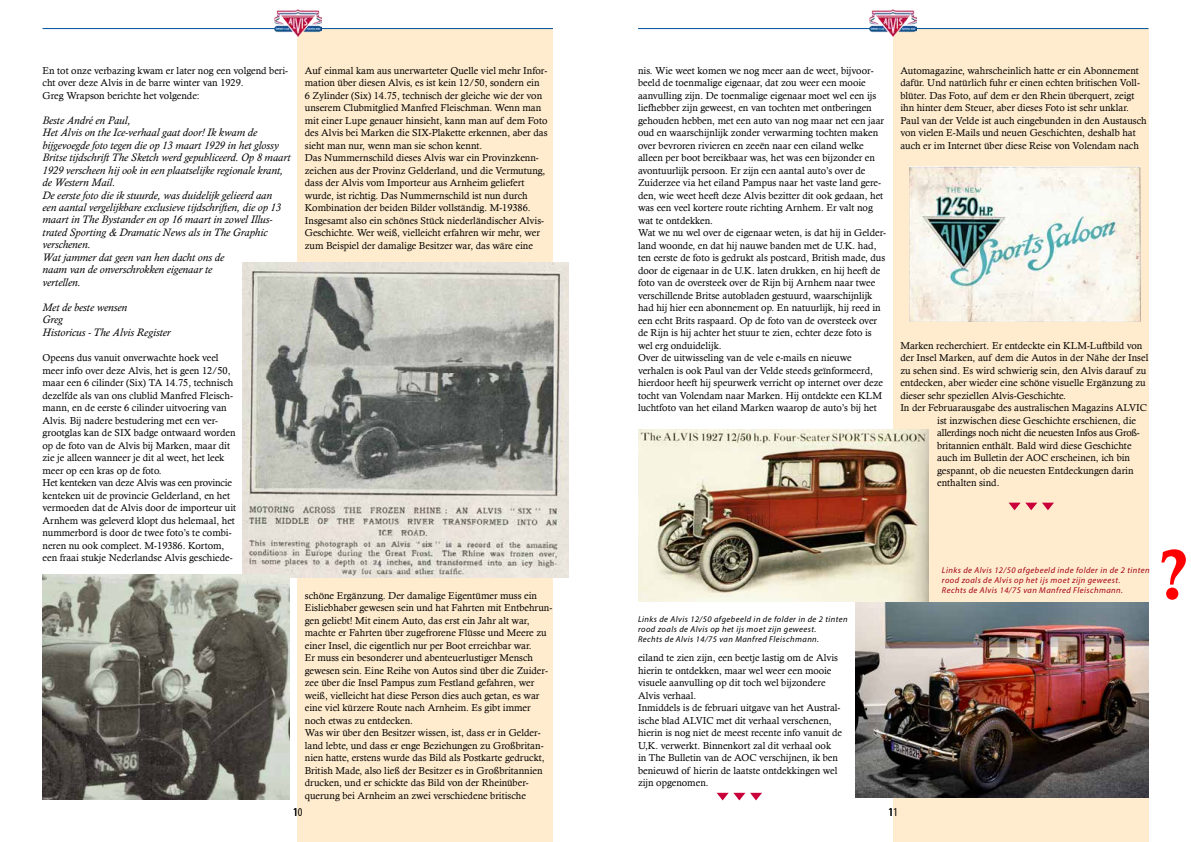
<style>
.page{position:relative;width:1191px;height:842px;background:#fff}
.page>*{position:absolute;margin:0;border:0;box-sizing:border-box;transform-origin:0 0}
.t1{font:70.1px "Calis MT Bol";color:#f00}
.t2{font:condensed 12px "Myriad Pro";color:#000}
.t3{font:italic 11px/12.5px "Calisto";letter-spacing:.005em;color:#000}
.t4{font:10px/12.5px "Calisto";color:#000}
.t5{font:10px "Calisto";letter-spacing:-.02em;color:#000}
.t6{font:italic 8.5px/10px "Myriad Pro";letter-spacing:.05em;color:#000}
.t7{font:italic 8.5px/10px "Myriad Pro";letter-spacing:.05em;color:#a40016}
</style>
<div class="page">
<div style="left:298px;top:29px;width:255px;height:813px;background:#ffecce"></div>
<div style="left:893px;top:29px;width:255px;height:813px;background:#ffecce"></div>
<hr style="left:320px;top:28px;width:233px;height:1px;background:#00529c">
<hr style="left:915px;top:28px;width:233px;height:1px;background:#00529c">
<hr style="left:43px;top:28px;width:232px;height:1px;background:#00529c">
<hr style="left:638px;top:28px;width:233px;height:1px;background:#00529c">
<img style="left:274px;top:10px;width:47px;height:27px">
<img style="left:869px;top:10px;width:47px;height:27px">
<img style="left:242px;top:262px;width:327px;height:315px">
<img style="left:43px;top:574px;width:246px;height:225px">
<img style="left:856px;top:602px;width:292px;height:196px">
<img style="left:638px;top:430px;width:290px;height:171px">
<img style="left:909px;top:166px;width:231px;height:155px">
<svg style="left:717px;top:793px;width:45px;height:7px"></svg>
<svg style="left:1009px;top:503px;width:45px;height:7px"></svg>
<p class="t4" style="left:43px;top:64px;width:247px">En tot onze verbazing kwam er later nog een volgend beri&shy;cht over deze Alvis in de barre winter van 1929.<br>Greg Wrapson berichte het volgende:</p>
<p class="t3" style="left:43px;top:114px;width:249px">Beste André en Paul,<br>Het Alvis on the Ice-verhaal gaat door! Ik kwam de bijgevoegde foto tegen die op 13 maart 1929 in het glossy Britse tijdschrift The Sketch werd gepubliceerd. Op 8 maart 1929 verscheen hij ook in een plaatselijke regionale krant, de Western Mail.<br>De eerste foto die ik stuurde, was duidelijk gelieerd aan<br>een aantal vergelijkbare exclusieve tijdschriften, die op 13 maart in The Bystander en op 16 maart in zowel Illus&shy;trated Sporting &amp; Dramatic News als in The Graphic verschenen.<br>Wat jammer dat geen van hen dacht ons de<br>naam van de onverschrokken eigenaar te<br>vertellen.</p>
<p class="t3" style="left:43px;top:301px;width:130px">Met de beste wensen<br>Greg<br>Historicus - The Alvis Register</p>
<p class="t4" style="left:43px;top:351px;width:195px">Opeens dus vanuit onverwachte hoek veel meer info over deze Alvis, het is geen 12/50, maar een 6 cilinder (Six) TA 14.75, technisch dezelfde als van ons clublid Manfred Fleisch&shy;mann, en de eerste 6 cilinder uitvoering van Alvis. Bij nadere bestudering met een ver&shy;grootglas kan de SIX badge ontwaard worden op de foto van de Alvis bij Marken, maar dit zie je alleen wanneer je dit al weet, het leek meer op een kras op de foto.<br>Het kenteken van deze Alvis was een provincie kenteken uit de provincie Gelderland, en het vermoeden dat de Alvis door de importeur uit Arnhem was geleverd klopt dus helemaal, het nummerbord is door de twee foto’s te combi&shy;neren nu ook compleet. M-19386. Kortom, een fraai stukje Nederlandse Alvis geschiede-</p>
<p class="t4" style="left:305px;top:64px;width:244px">Auf einmal kam aus unerwarteter Quelle viel mehr Infor&shy;mation über diesen Alvis, es ist kein 12/50, sondern ein<br>6 Zylinder (Six) 14.75, technisch der gleiche wie der von unserem Clubmitglied Manfred Fleischman. Wenn man mit einer Lupe genauer hinsieht, kann man auf dem Foto des Alvis bei Marken die SIX-Plakette erkennen, aber das sieht man nur, wenn man sie schon kennt.<br>Das Nummernschild dieses Alvis war ein Provinzkenn&shy;zeichen aus der Provinz Gelderland, und die Vermutung, dass der Alvis vom Importeur aus Arnheim geliefert wurde, ist richtig. Das Nummernschild ist nun durch Kombination der beiden Bilder vollständig. M-19386.<br>Insgesamt also ein schönes Stück niederländischer Alvis-Geschichte. Wer weiß, vielleicht erfahren wir mehr, wer zum Beispiel der damalige Besitzer war, das wäre eine</p>
<p class="t4" style="left:305px;top:589px;width:249px">schöne Ergänzung. Der damalige Eigentümer muss ein Eisliebhaber gewesen sein und hat Fahrten mit Entbehrun&shy;gen geliebt! Mit einem Auto, das erst ein Jahr alt war, machte er Fahrten über zugefrorene Flüsse und Meere zu einer Insel, die eigentlich nur per Boot erreichbar war.<br>Er muss ein besonderer und abenteuerlustiger Mensch gewesen sein. Eine Reihe von Autos sind über die Zuider&shy;zee über die Insel Pampus zum Festland gefahren, wer weiß, vielleicht hat diese Person dies auch getan, es war eine viel kürzere Route nach Arnheim. Es gibt immer noch etwas zu entdecken.<br>Was wir über den Besitzer wissen, ist, dass er in Gelder&shy;land lebte, und dass er enge Beziehungen zu Großbritan&shy;nien hatte, erstens wurde das Bild als Postkarte gedruckt, British Made, also ließ der Besitzer es in Großbritannien drucken, und er schickte das Bild von der Rheinüber&shy;querung bei Arnheim an zwei verschiedene britische</p>
<p class="t4" style="left:638px;top:64px;width:250px">nis. Wie weet komen we nog meer aan de weet, bijvoor&shy;beeld de toenmalige eigenaar, dat zou weer een mooie aanvulling zijn. De toenmalige eigenaar moet wel een ijs liefhebber zijn geweest, en van tochten met ontberingen gehouden hebben, met een auto van nog maar net een jaar oud en waarschijnlijk zonder verwarming tochten maken over bevroren rivieren en zeeën naar een eiland welke alleen per boot bereikbaar was, het was een bijzonder en avontuurlijk persoon. Er zijn een aantal auto’s over de Zuiderzee via het eiland Pampus naar het vaste land gere&shy;den, wie weet heeft deze Alvis bezitter dit ook gedaan, het was een veel kortere route richting Arnhem. Er valt nog wat te ontdekken.<br>Wat we nu wel over de eigenaar weten, is dat hij in Gelder&shy;land woonde, en dat hij nauwe banden met de U.K. had, ten eerste de foto is gedrukt als postcard, British made, dus door de eigenaar in de U.K. laten drukken, en hij heeft de foto van de oversteek over de Rijn bij Arnhem naar twee verschillende Britse autobladen gestuurd, waarschijnlijk had hij hier een abonnement op. En natuurlijk, hij reed in een echt Brits raspaard. Op de foto van de oversteek over de Rijn is hij achter het stuur te zien, echter deze foto is wel erg onduidelijk.<br>Over de uitwisseling van de vele e-mails en nieuwe verhalen is ook Paul van der Velde steeds geïnformeerd, hierdoor heeft hij speurwerk verricht op internet over deze tocht van Volendam naar Marken. Hij ontdekte een KLM luchtfoto van het eiland Marken waarop de auto’s bij het</p>
<p class="t4" style="left:900px;top:64px;width:248px">Automagazine, wahrscheinlich hatte er ein Abonnement dafür. Und natürlich fuhr er einen echten britischen Voll&shy;blüter. Das Foto, auf dem er den Rhein überquert, zeigt ihn hinter dem Steuer, aber dieses Foto ist sehr unklar.<br>Paul van der Velde ist auch eingebunden in den Austausch von vielen E-Mails und neuen Geschichten, deshalb hat auch er im Internet über diese Reise von Volendam nach</p>
<p class="t4" style="left:900px;top:339px;width:243px">Marken recherchiert. Er entdeckte ein KLM-Luftbild von</p>
<p class="t4" style="left:900px;top:351px;width:250px">der Insel Marken, auf dem die Autos in der Nähe der Insel</p>
<p class="t4" style="left:900px;top:364px;width:248px">zu sehen sind. Es wird schwierig sein, den Alvis darauf zu</p>
<p class="t4" style="left:900px;top:376px;width:247px">entdecken, aber wieder eine schöne visuelle Ergänzung zu</p>
<p class="t4" style="left:900px;top:389px;width:167px">dieser sehr speziellen Alvis-Geschichte.</p>
<p class="t4" style="left:900px;top:401px;width:248px">In der Februarausgabe des australischen Magazins ALVIC</p>
<p class="t4" style="left:937px;top:414px;width:200px">ist inzwischen diese Geschichte erschienen, die</p>
<p class="t5" style="left:937px;top:427px;width:204px">allerdings noch nicht die neuesten Infos aus Groß-</p>
<p class="t4" style="left:937px;top:439px;width:196px">britannien enthält. Bald wird diese Geschichte</p>
<p class="t4" style="left:937px;top:451px;width:194px">auch im Bulletin der AOC erscheinen, ich bin</p>
<p class="t4" style="left:937px;top:464px;width:198px">gespannt, ob die neuesten Entdeckungen darin</p>
<p class="t4" style="left:937px;top:476px;width:64px">enthalten sind.</p>
<p class="t6" style="left:638px;top:614px;width:211px">Links de Alvis 12/50 afgebeeld in de folder in de 2 tinten rood zoals de Alvis op het ijs moet zijn geweest.<br>Rechts de Alvis 14/75 van Manfred Fleischmann.</p>
<p class="t4" style="left:638px;top:651px;width:205px">eiland te zien zijn, een beetje lastig om de Alvis hierin te ontdekken, maar wel weer een mooie visuele aanvulling op dit toch wel bijzondere Alvis verhaal.<br>Inmiddels is de februari uitgave van het Austral&shy;ische blad ALVIC met dit verhaal verschenen, hierin is nog niet de meest recente info vanuit de U,K. verwerkt. Binnenkort zal dit verhaal ook<br>in The Bulletin van de AOC verschijnen, ik ben benieuwd of hierin de laatste ontdekkingen wel zijn opgenomen.</p>
<p class="t7" style="left:942px;top:565px;width:209px">Links de Alvis 12/50 afgebeeld inde folder in de 2 tinten rood zoals de Alvis op het ijs moet zijn geweest.<br>Rechts de Alvis 14/75 van Manfred Fleischmann.</p>
<p class="t2" style="left:293px;top:805px;width:11px">10</p>
<p class="t2" style="left:888px;top:805px;width:11px">11</p>
<h1 class="t1" style="left:1159px;top:534px;width:30px">?</h1>
</div>
